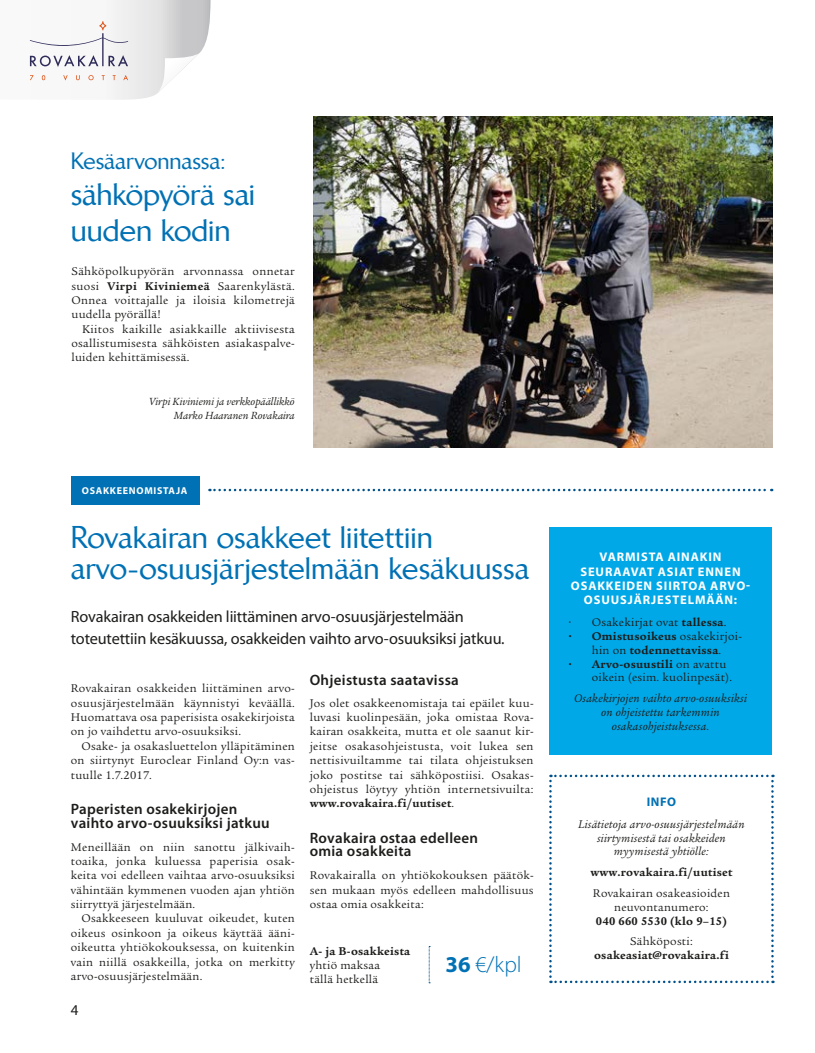
<style>
.page{position:relative;width:815px;height:1053px;background:#fff}
.page>*{position:absolute;margin:0;border:0;box-sizing:border-box;transform-origin:0 0}
.t1{font:500 30px/31.2px "Brewery Com";letter-spacing:.005em;color:#0071b4}
.t2{font:300 22.62px "Myriad Pro";color:#0071b4}
.t3{font:500 22.5px "Brewery Com";color:#0071b4}
.t4{font:16.25px/22.5px "Myriad Pro";letter-spacing:-.01em;color:#1d1d1b}
.t5{font:600 15px/13.8px "Myriad Pro";letter-spacing:.02em;color:#1d1d1b}
.t6{font:15px "Myriad Pro";color:#1d1d1b}
.t7{font:700 12.5px/14.4px "Myriad Pro";letter-spacing:.07em;color:#fff;text-align:center}
.t8{font:700 12.5px "Myriad Pro";color:#0071b4}
.t9{font:12.12px/14.4px "Legacy Serif";letter-spacing:.02em;color:#1d1d1b;text-align:justify}
.t10{font:italic 12.12px/13.8px "Legacy Serif";letter-spacing:.02em;color:#1d1d1b;text-align:center}
.t11{font:700 12.12px/13.8px "Legacy Serif";letter-spacing:.02em;color:#1d1d1b;text-align:center}
.t12{font:italic 11.25px/14.4px "Legacy Serif";color:#1d1d1b;text-align:right}
.t13{font:700 10px "Myriad Pro";letter-spacing:.07em;color:#fff}
.s1{font-weight:700}
.s2{font-weight:400}
</style>
<div class="page">
<div style="left:71px;top:475px;width:128px;height:29px;background:#0071b4"></div>
<div style="left:549px;top:527px;width:223px;height:228px;background:#00a8e7"></div>
<svg style="left:549px;top:774px;width:225px;height:209px"></svg>
<img style="left:314px;top:117px;width:458px;height:331px">
<svg style="left:209px;top:488px;width:563px;height:3px"></svg>
<svg style="left:429px;top:946px;width:1px;height:37px"></svg>
<svg style="left:29px;top:0;width:182px;height:100px"></svg>
<h3 class="t3" style="left:71px;top:148px;width:157px">Kesäarvonnassa:</h3>
<h1 class="t1" style="left:71px;top:176px;width:186px;line-height:36px">sähköpyörä sai uuden kodin</h1>
<p class="t9" style="left:71px;top:264px;width:225px">Sähköpolkupyörän arvonnassa onnetar suosi <span class="s1">Virpi Kiviniemeä</span> Saarenkylästä.<br>Onnea voittajalle ja iloisia kilometrejä uudella pyörällä!</p>
<p class="t9" style="left:71px;top:322px;width:225px;text-indent:11px">Kiitos kaikille asiakkaille aktiivisesta osallistumisesta sähköisten asiakaspalve&shy;luiden kehittämisessä.</p>
<p class="t12" style="left:149px;top:394px;width:147px">Virpi Kiviniemi ja verkkopäällikkö<br>Marko Haaranen Rovakaira</p>
<p class="t13" style="left:82px;top:484px;width:107px">OSAKKEENOMISTAJA</p>
<h1 class="t1" style="left:71px;top:521px;width:460px">Rovakairan osakkeet liitettiin arvo-osuusjärjestelmään kesäkuussa</h1>
<h3 class="t4" style="left:71px;top:604px;width:435px">Rovakairan osakkeiden liittäminen arvo-osuusjärjestelmään toteutettiin kesäkuussa, osakkeiden vaihto arvo-osuuksiksi jatkuu.</h3>
<p class="t9" style="left:71px;top:681px;width:225px">Rovakairan osakkeiden liittäminen arvo&shy;osuusjärjestelmään käynnistyi keväällä.<br>Huomattava osa paperisista osakekirjoista on jo vaihdettu arvo-osuuksiksi.</p>
<p class="t9" style="left:71px;top:739px;width:225px;text-indent:11px">Osake- ja osakasluettelon ylläpitäminen on siirtynyt Euroclear Finland Oy:n vas&shy;tuulle 1.7.2017.</p>
<p class="t5" style="left:71px;top:801px;width:200px">Paperisten osakekirjojen vaihto arvo-osuuksiksi jatkuu</p>
<p class="t9" style="left:71px;top:839px;width:225px">Meneillään on niin sanottu jälkivaih&shy;toaika, jonka kuluessa paperisia osak&shy;keita voi edelleen vaihtaa arvo-osuuksiksi vähintään kymmenen vuoden ajan yhtiön siirryttyä järjestelmään.</p>
<p class="t9" style="left:71px;top:911px;width:225px;text-indent:11px">Osakkeeseen kuuluvat oikeudet, kuten oikeus osinkoon ja oikeus käyttää ääni&shy;oikeutta yhtiökokouksessa, on kuitenkin vain niillä osakkeilla, jotka on merkitty arvo-osuusjärjestelmään.</p>
<p class="t6" style="left:71px;top:1000px;width:9px">4</p>
<p class="t5" style="left:310px;top:673px;width:151px">Ohjeistusta saatavissa</p>
<p class="t9" style="left:310px;top:695px;width:225px">Jos olet osakkeenomistaja tai epäilet kuu&shy;luvasi kuolinpesään, joka omistaa Rova&shy;kairan osakkeita, mutta et ole saanut kir&shy;jeitse osakasohjeistusta, voit lukea sen nettisivuiltamme tai tilata ohjeistuksen joko postitse tai sähköpostiisi. Osakas&shy;ohjeistus löytyy yhtiön internetsivuilta: <span class="s1">www.rovakaira.fi/uutiset</span>.</p>
<p class="t5" style="left:310px;top:830px;width:170px">Rovakaira ostaa edelleen omia osakkeita</p>
<p class="t9" style="left:310px;top:868px;width:225px">Rovakairalla on yhtiökokouksen päätök&shy;sen mukaan myös edelleen mahdollisuus ostaa omia osakkeita:</p>
<p class="t11" style="left:310px;top:944px;width:102px">A- ja B-osakkeista</p>
<p class="t9" style="left:310px;top:958px;width:72px;line-height:13.8px">yhtiö maksaa tällä hetkellä</p>
<h2 class="t2" style="left:446px;top:950px;width:78px"><span class="s1">36</span> €/kpl</h2>
<p class="t7" style="left:571px;top:549px;width:181px">VARMISTA AINAKIN<br>SEURAAVAT ASIAT ENNEN<br>OSAKKEIDEN SIIRTOA ARVO-<br>OSUUSJÄRJESTELMÄÄN:</p>
<p class="t9" style="left:569px;top:615px;width:159px">• Osakekirjat ovat <span class="s1">tallessa</span>.</p>
<p class="t11" style="left:569px;top:629px;width:174px">• Omistusoikeus <span class="s2">osakekirjoi&shy;hin on</span> todennettavissa<span class="s2">.</span></p>
<p class="t9" style="left:592px;top:657px;width:142px;line-height:13.8px;text-indent:-23px"><span class="s1">• Arvo-osuustili</span> on avattu oikein (esim. kuolinpesät).</p>
<p class="t10" style="left:574px;top:691px;width:174px">Osakekirjojen vaihto arvo-osuuksiksi on ohjeistettu tarkemmin osakasohjeistuksessa.</p>
<p class="t8" style="left:647px;top:793px;width:31px">INFO</p>
<p class="t10" style="left:578px;top:817px;width:168px">Lisätietoja arvo-osuusjärjestelmään siirtymisestä tai osakkeiden myymisestä yhtiölle:</p>
<p class="t11" style="left:591px;top:865px;width:143px">www.rovakaira.fi/uutiset</p>
<p class="t9" style="left:593px;top:886px;width:139px;line-height:13.8px;text-align:center">Rovakairan osakeasioiden neuvontanumero:</p>
<p class="t11" style="left:596px;top:913px;width:133px">040 660 5530 (klo 9–15)</p>
<p class="t9" style="left:630px;top:934px;width:64px">Sähköposti:</p>
<p class="t11" style="left:594px;top:948px;width:136px">osakeasiat@rovakaira.fi</p>
</div>
